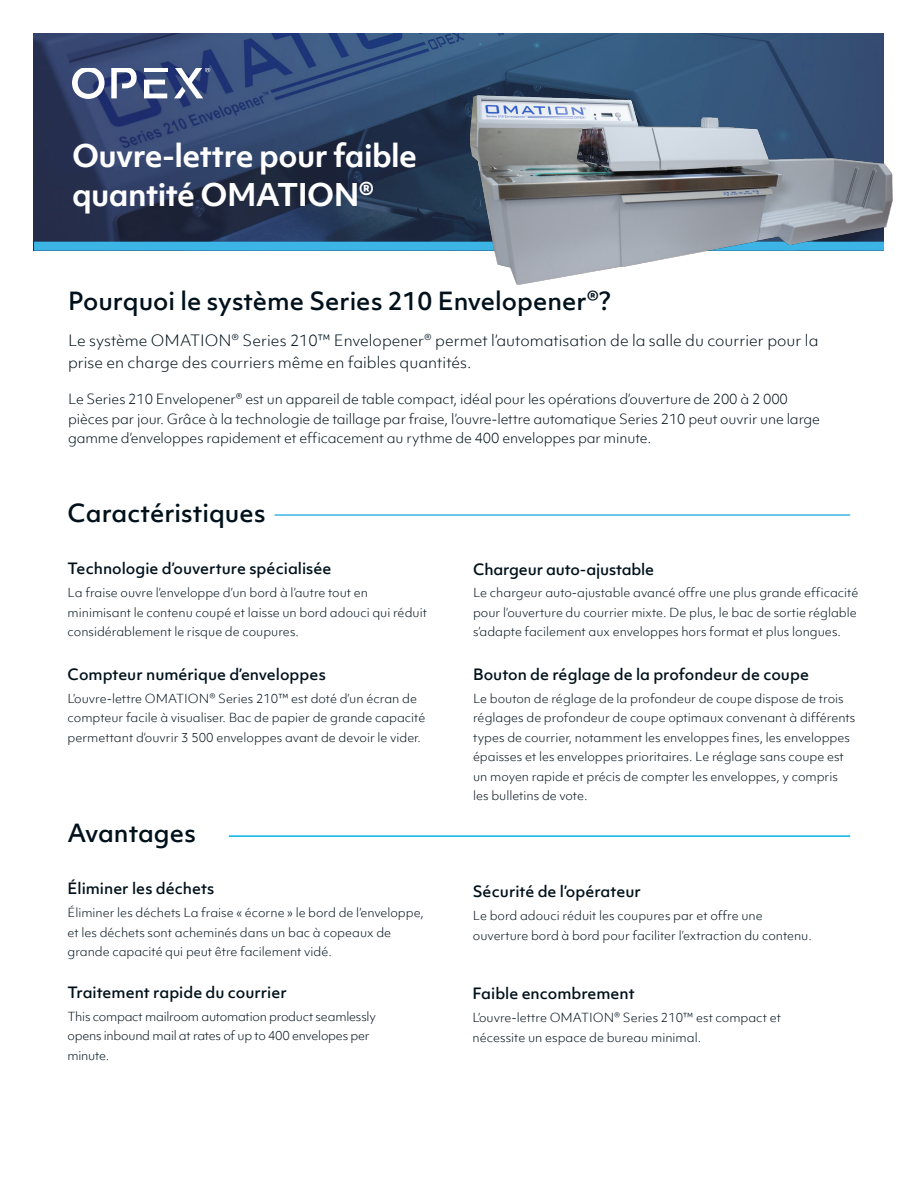
<style>
.page{position:relative;width:918px;height:1188px;background:#fff}
.page>*{position:absolute;margin:0;border:0;box-sizing:border-box;transform-origin:0 0}
.H1-Title{font:700 30px/39px "Objektiv Mk 1";letter-spacing:-.02em;color:#fff}
.H2-Header{font:500 24px "Objektiv Mk 1";color:#01111b}
.H4-SectionHeader{font:500 15px "Objektiv Mk 1";color:#01111b}
.H3-Subheader{font:300 15px/22.5px "Objektiv Mk 1";color:#01111b}
.Paragraph{font:300 13.5px/19.5px "Objektiv Mk 1";letter-spacing:-.01em;color:#01111b}
.Paragraph-2{font:300 12px/19.5px "Objektiv Mk 1";color:#01111b}
.Paragraph-3{font:300 12px/19.5px "Objektiv Mk 1";letter-spacing:-.02em;color:#01111b}
</style>
<div class="page">
<img style="left:34px;top:33px;width:400px;height:209px">
<div style="left:34px;top:242px;width:850px;height:9px;background:#3cb4e5"></div>
<hr style="left:275px;top:514px;width:575px;height:2px;background:#3cb4e5">
<hr style="left:229px;top:835px;width:621px;height:2px;background:#00b3e4">
<svg style="left:72px;top:68px;width:33px;height:31px"></svg>
<svg style="left:144px;top:80px;width:23px;height:18px"></svg>
<hr style="left:144px;top:68px;width:23px;height:4px;background:#fff">
<svg style="left:111px;top:68px;width:26px;height:30px"></svg>
<svg style="left:174px;top:68px;width:36px;height:30px"></svg>
<img style="left:434px;top:33px;width:459px;height:252px">
<p class="H1-Title" style="left:72px;top:135px;width:347px">Ouvre-lettre pour faible quantité OMATION®</p>
<p class="H2-Header" style="left:68px;top:284px;width:544px">Pourquoi le système Series 210 Envelopener®?</p>
<p class="H3-Subheader" style="left:68px;top:329px;width:752px">Le système OMATION® Series 210™ Envelopener® permet l’automatisation de la salle du courrier pour la prise en charge des courriers même en faibles quantités.</p>
<p class="Paragraph" style="left:68px;top:389px;width:754px">Le Series 210 Envelopener® est un appareil de table compact, idéal pour les opérations d’ouverture de 200 à 2 000 pièces par jour. Grâce à la technologie de taillage par fraise, l’ouvre-lettre automatique Series 210 peut ouvrir une large gamme d’enveloppes rapidement et efficacement au rythme de 400 enveloppes par minute.</p>
<p class="H2-Header" style="left:68px;top:497px;width:200px">Caractéristiques</p>
<p class="H4-SectionHeader" style="left:68px;top:558px;width:265px">Technologie d’ouverture spécialisée</p>
<p class="Paragraph-2" style="left:68px;top:583px;width:361px">La fraise ouvre l’enveloppe d’un bord à l’autre tout en minimisant le contenu coupé et laisse un bord adouci qui réduit considérablement le risque de coupures.</p>
<p class="H4-SectionHeader" style="left:68px;top:664px;width:260px">Compteur numérique d’enveloppes</p>
<p class="Paragraph-2" style="left:68px;top:688px;width:359px">L’ouvre-lettre OMATION® Series 210™ est doté d’un écran de compteur facile à visualiser. Bac de papier de grande capacité permettant d’ouvrir 3 500 enveloppes avant de devoir le vider.</p>
<p class="H2-Header" style="left:68px;top:816px;width:130px">Avantages</p>
<p class="H4-SectionHeader" style="left:68px;top:878px;width:148px">Éliminer les déchets</p>
<p class="Paragraph-2" style="left:68px;top:903px;width:358px">Éliminer les déchets La fraise « écorne » le bord de l’enveloppe, et les déchets sont acheminés dans un bac à copeaux de grande capacité qui peut être facilement vidé.</p>
<p class="H4-SectionHeader" style="left:68px;top:982px;width:221px">Traitement rapide du courrier</p>
<p class="Paragraph-3" style="left:68px;top:1006px;width:310px">This compact mailroom automation product seamlessly opens inbound mail at rates of up to 400 envelopes per minute.</p>
<p class="H4-SectionHeader" style="left:473px;top:558px;width:183px">Chargeur auto-ajustable</p>
<p class="Paragraph-2" style="left:473px;top:583px;width:387px">Le chargeur auto-ajustable avancé offre une plus grande efficacité pour l’ouverture du courrier mixte. De plus, le bac de sortie réglable s’adapte facilement aux enveloppes hors format et plus longues.</p>
<p class="H4-SectionHeader" style="left:473px;top:664px;width:338px">Bouton de réglage de la profondeur de coupe</p>
<p class="Paragraph-2" style="left:473px;top:689px;width:384px">Le bouton de réglage de la profondeur de coupe dispose de trois réglages de profondeur de coupe optimaux convenant à différents types de courrier, notamment les enveloppes fines, les enveloppes épaisses et les enveloppes prioritaires. Le réglage sans coupe est un moyen rapide et précis de compter les enveloppes, y compris les bulletins de vote.</p>
<p class="H4-SectionHeader" style="left:473px;top:881px;width:170px">Sécurité de l’opérateur</p>
<p class="Paragraph-2" style="left:473px;top:906px;width:340px">Le bord adouci réduit les coupures par et offre une ouverture bord à bord pour faciliter l’extraction du contenu.</p>
<p class="H4-SectionHeader" style="left:472px;top:983px;width:164px">Faible encombrement</p>
<p class="Paragraph-2" style="left:472px;top:1008px;width:310px">L’ouvre-lettre OMATION® Series 210™ est compact et nécessite un espace de bureau minimal.</p>
</div>
